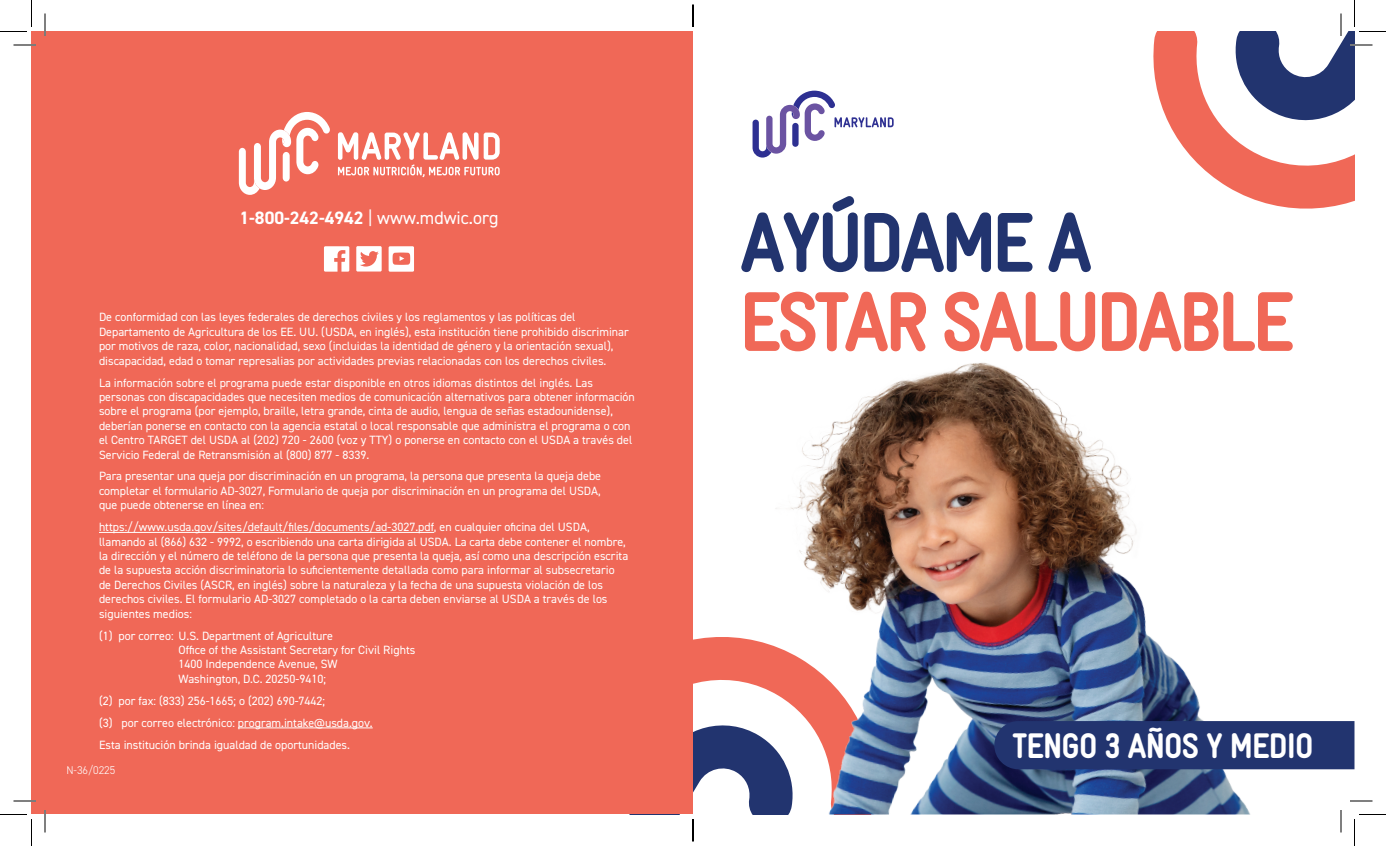
<style>
.page{position:relative;width:1386px;height:846px;background:#fff}
.page>*{position:absolute;margin:0;border:0;box-sizing:border-box;transform-origin:0 0}
.t1{font:900 84.9px "WIC Gravur Condensed";letter-spacing:-.05em;color:#f06857}
.t2{font:900 84.9px "WIC Gravur Condensed";letter-spacing:-.05em;color:#22346f}
.t3{font:900 35.7px "WIC Gravur Condensed";letter-spacing:-.025em;color:#fff}
.t4{font:700 18px "DIN2014";color:#fff}
.t5{font:12px/14.4px "DIN2014";color:#fff}
.t6{font:300 11.25px "DIN2014";color:#fff}
.s1{font-weight:400}
</style>
<div class="page">
<div style="left:32px;top:32px;width:661px;height:782px;background:#f06857"></div>
<svg style="left:753px;top:91px;width:141px;height:67px"></svg>
<svg style="left:389px;top:246px;width:25px;height:26px"></svg>
<svg style="left:324px;top:246px;width:25px;height:26px"></svg>
<svg style="left:356px;top:246px;width:26px;height:26px"></svg>
<hr style="left:99px;top:532px;width:335px;height:1px;background:#fff">
<hr style="left:238px;top:728px;width:135px;height:1px;background:#fff">
<img style="left:693px;top:362px;width:661px;height:452px">
<div style="left:994px;top:721px;width:360px;height:48px;background:#22346f"></div>
<svg style="left:239px;top:112px;width:91px;height:83px"></svg>
<svg style="left:338px;top:132px;width:162px;height:45px"></svg>
<hr style="left:14px;top:44px;width:22px;height:2px;background:#fff">
<hr style="left:14px;top:800px;width:22px;height:2px;background:#fff">
<hr style="left:1350px;top:800px;width:22px;height:2px;background:#fff">
<hr style="left:44px;top:14px;width:2px;height:22px;background:#fff">
<hr style="left:44px;top:810px;width:2px;height:22px;background:#fff">
<hr style="left:1340px;top:810px;width:2px;height:22px;background:#fff">
<svg style="left:14px;top:45px;width:22px;height:1px"></svg>
<svg style="left:14px;top:801px;width:22px;height:1px"></svg>
<svg style="left:1350px;top:801px;width:22px;height:1px"></svg>
<svg style="left:45px;top:14px;width:1px;height:22px"></svg>
<svg style="left:45px;top:810px;width:1px;height:22px"></svg>
<svg style="left:1341px;top:810px;width:1px;height:22px"></svg>
<svg style="left:0;top:0;width:32px;height:32px"></svg>
<svg style="left:0;top:814px;width:32px;height:32px"></svg>
<svg style="left:1153px;top:0;width:233px;height:209px"></svg>
<svg style="left:1354px;top:814px;width:32px;height:32px"></svg>
<svg style="left:692px;top:4px;width:2px;height:23px"></svg>
<svg style="left:629px;top:716px;width:167px;height:126px"></svg>
<h3 class="t4" style="left:239px;top:206px;width:261px">1-800-242-4942 <span class="s1">| www.mdwic.org</span></h3>
<p class="t5" style="left:99px;top:310px;width:531px">De conformidad con las leyes federales de derechos civiles y los reglamentos y las políticas del Departamento de Agricultura de los EE. UU. (USDA, en inglés), esta institución tiene prohibido discriminar por motivos de raza, color, nacionalidad, sexo (incluidas la identidad de género y la orientación sexual), discapacidad, edad o tomar represalias por actividades previas relacionadas con los derechos civiles.</p>
<p class="t5" style="left:99px;top:375px;width:537px">La información sobre el programa puede estar disponible en otros idiomas distintos del inglés. Las personas con discapacidades que necesiten medios de comunicación alternativos para obtener información sobre el programa (por ejemplo, braille, letra grande, cinta de audio, lengua de señas estadounidense), deberían ponerse en contacto con la agencia estatal o local responsable que administra el programa o con el Centro TARGET del USDA al (202) 720 - 2600 (voz y TTY) o ponerse en contacto con el USDA a través del Servicio Federal de Retransmisión al (800) 877 - 8339.</p>
<p class="t5" style="left:99px;top:469px;width:504px;text-align:justify">Para presentar una queja por discriminación en un programa, la persona que presenta la queja debe completar el formulario AD-3027, Formulario de queja por discriminación en un programa del USDA, que puede obtenerse en línea en:</p>
<p class="t5" style="left:99px;top:520px;width:531px">https://www.usda.gov/sites/default/files/documents/ad-3027.pdf, en cualquier oficina del USDA, llamando al (866) 632 - 9992, o escribiendo una carta dirigida al USDA. La carta debe contener el nombre, la dirección y el número de teléfono de la persona que presenta la queja, así como una descripción escrita de la supuesta acción discriminatoria lo suficientemente detallada como para informar al subsecretario de Derechos Civiles (ASCR, en inglés) sobre la naturaleza y la fecha de una supuesta violación de los derechos civiles. El formulario AD-3027 completado o la carta deben enviarse al USDA a través de los siguientes medios:</p>
<p class="t5" style="left:178px;top:628px;width:238px;text-indent:-80px">(1) por correo: U.S. Department of Agriculture<br>Office of the Assistant Secretary for Civil Rights 1400 Independence Avenue, SW<br>Washington, D.C. 20250-9410;</p>
<p class="t5" style="left:99px;top:689px;width:275px;line-height:21.9px">(2) por fax: (833) 256-1665; o (202) 690-7442;<br>(3) por correo electrónico: program.intake@usda.gov.<br>Esta institución brinda igualdad de oportunidades.</p>
<p class="t6" style="left:66px;top:764px;width:50px">N-36/0225</p>
<h1 class="t2" style="left:739px;top:195px;width:355px">AYÚDAME A</h1>
<h1 class="t1" style="left:739px;top:275px;width:557px">ESTAR SALUDABLE</h1>
<h2 class="t3" style="left:1013px;top:726px;width:303px">TENGO 3 AÑOS Y MEDIO</h2>
</div>
